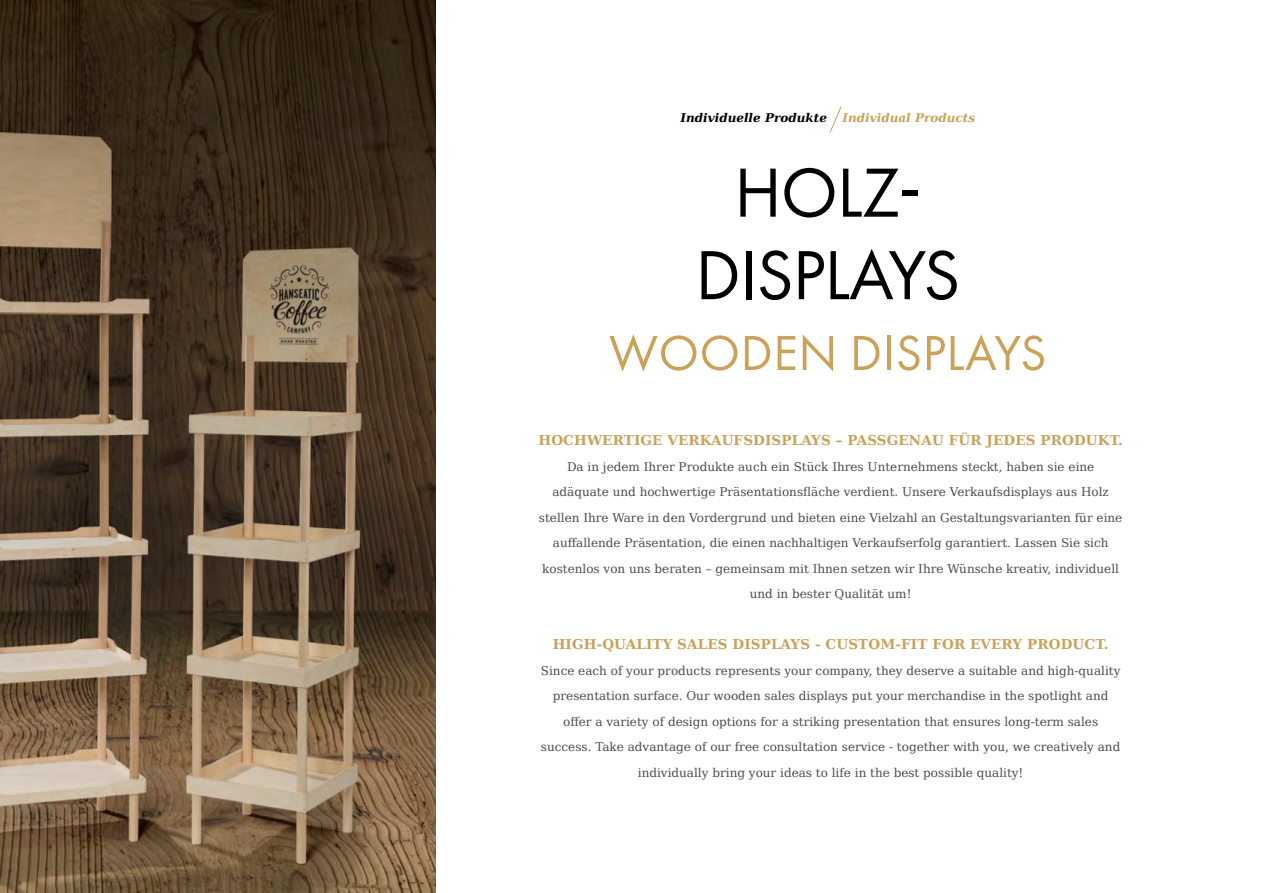
<style>
.page{position:relative;width:1263px;height:893px;background:#fff}
.page>*{position:absolute;margin:0;border:0;box-sizing:border-box;transform-origin:0 0}
.t1{font:72px/82.5px "Futura PT";letter-spacing:-.015em;color:#000;text-align:center}
.t2{font:51px "Futura PT";letter-spacing:.01em;color:#caa25a}
.t3{font:700 13.5px "DejaVu Serif";letter-spacing:.01em;color:#caa25a}
.t4{font:12px/25.5px "DejaVu Serif";color:#4b4b4d;text-align:center}
.t5{font:italic 700 12px "DejaVu Serif";color:#000}
.t6{font:italic 700 12px "DejaVu Serif";color:#caa25a}
</style>
<div class="page">
<svg style="left:830px;top:106px;width:12px;height:26px"></svg>
<img style="left:0;top:0;width:435px;height:893px">
<p class="t5" style="left:680px;top:108px;width:148px">Individuelle Produkte</p>
<p class="t6" style="left:842px;top:108px;width:134px">Individual Products</p>
<h1 class="t1" style="left:695px;top:151px;width:267px">HOLZ-<br>DISPLAYS</h1>
<h2 class="t2" style="left:609px;top:323px;width:439px">WOODEN DISPLAYS</h2>
<p class="t3" style="left:538px;top:430px;width:586px">HOCHWERTIGE VERKAUFSDISPLAYS – PASSGENAU FÜR JEDES PRODUKT.</p>
<p class="t4" style="left:539px;top:453px;width:585px">Da in jedem Ihrer Produkte auch ein Stück Ihres Unternehmens steckt, haben sie eine adäquate und hochwertige Präsentationsfläche verdient. Unsere Verkaufsdisplays aus Holz stellen Ihre Ware in den Vordergrund und bieten eine Vielzahl an Gestaltungsvarianten für eine auffallende Präsentation, die einen nachhaltigen Verkaufserfolg garantiert. Lassen Sie sich kostenlos von uns beraten – gemeinsam mit Ihnen setzen wir Ihre Wünsche kreativ, individuell und in bester Qualität um!</p>
<p class="t3" style="left:553px;top:634px;width:557px">HIGH-QUALITY SALES DISPLAYS - CUSTOM-FIT FOR EVERY PRODUCT.</p>
<p class="t4" style="left:541px;top:657px;width:581px">Since each of your products represents your company, they deserve a suitable and high-quality presentation surface. Our wooden sales displays put your merchandise in the spotlight and offer a variety of design options for a striking presentation that ensures long-term sales success. Take advantage of our free consultation service - together with you, we creatively and individually bring your ideas to life in the best possible quality!</p>
</div>
